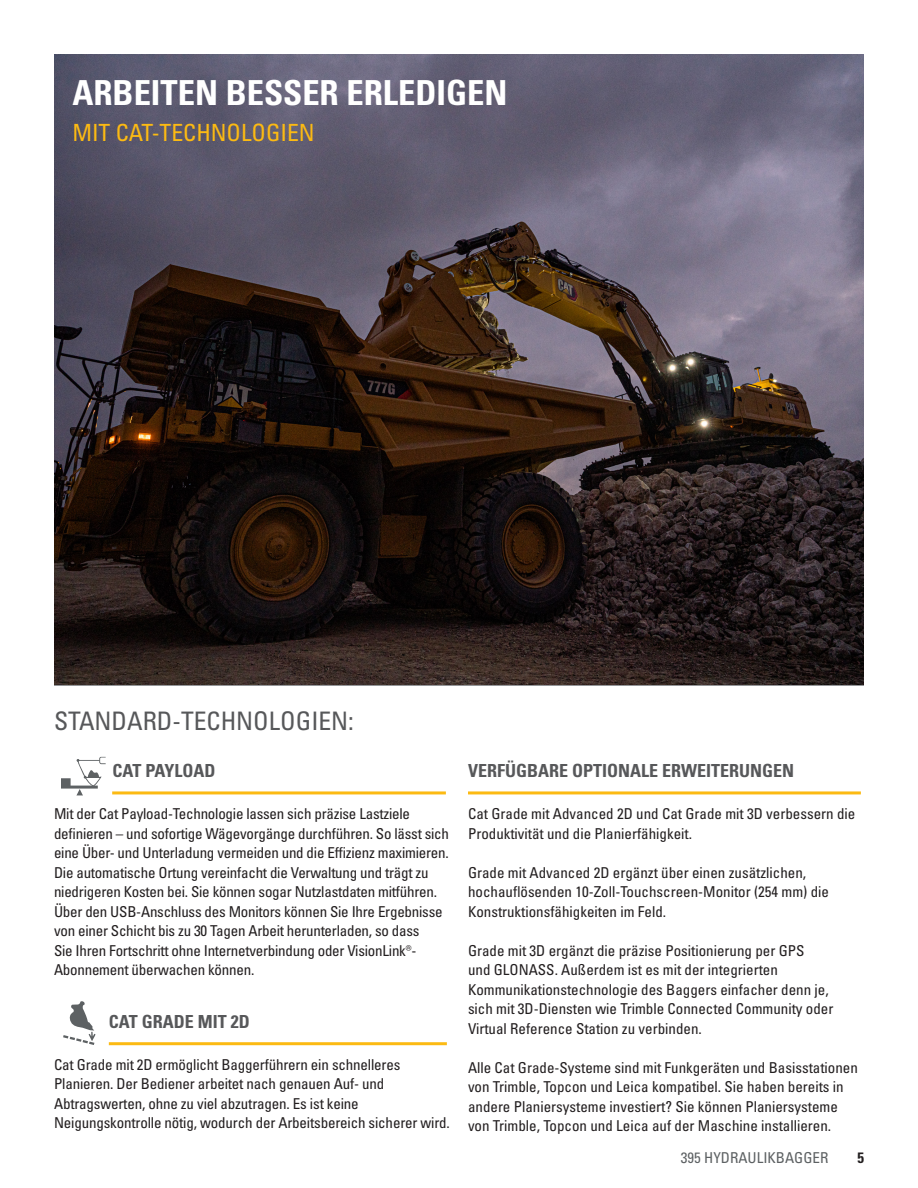
<style>
.page{position:relative;width:918px;height:1188px;background:#fff}
.page>*{position:absolute;margin:0;border:0;box-sizing:border-box;transform-origin:0 0}
.Headline_small_white{font:34.5px "Univers LTCYR 67 Bold Cond";color:#fff}
.Headline_small_gray{font:condensed 25.5px "Univers LTCYR 57";color:#57585a}
.Subhead_small_yellow{font:condensed 23.7px "Univers LTCYR 57";color:#fcba13}
.Subhead_small_gray{font:18px "Univers LTCYR 67 Bold Cond";color:#57585a}
.Body_copy{font:condensed 15px/19.5px "Univers LTCYR 57";letter-spacing:-.01em;color:#231f20}
.t1{font:condensed 15px "Univers LTCYR 57";color:#5d6163}
.t2{font:15px "Univers LTCYR 67 Bold Cond";color:#231f20}
</style>
<div class="page">
<img style="left:54px;top:55px;width:810px;height:630px">
<svg style="left:61px;top:757px;width:45px;height:39px"></svg>
<hr style="left:112px;top:791px;width:334px;height:3px;background:#fcba13">
<svg style="left:63px;top:1001px;width:33px;height:44px"></svg>
<hr style="left:109px;top:1042px;width:338px;height:3px;background:#fcba13">
<hr style="left:468px;top:791px;width:393px;height:3px;background:#fcba13">
<p class="Headline_small_white" style="left:72px;top:72px;width:437px">ARBEITEN BESSER ERLEDIGEN</p>
<p class="Subhead_small_yellow" style="left:72px;top:118px;width:244px">MIT CAT-TECHNOLOGIEN</p>
<p class="Headline_small_gray" style="left:54px;top:705px;width:301px">STANDARD-TECHNOLOGIEN:</p>
<p class="Subhead_small_gray" style="left:113px;top:760px;width:105px">CAT PAYLOAD</p>
<p class="Body_copy" style="left:54px;top:804px;width:397px">Mit der Cat Payload-Technologie lassen sich präzise Lastziele definieren – und sofortige Wägevorgänge durchführen. So lässt sich eine Über- und Unterladung vermeiden und die Effizienz maximieren.<br>Die automatische Ortung vereinfacht die Verwaltung und trägt zu niedrigeren Kosten bei. Sie können sogar Nutzlastdaten mitführen.<br>Über den USB-Anschluss des Monitors können Sie Ihre Ergebnisse von einer Schicht bis zu 30 Tagen Arbeit herunterladen, so dass<br>Sie Ihren Fortschritt ohne Internetverbindung oder VisionLink®- Abonnement überwachen können.</p>
<p class="Subhead_small_gray" style="left:109px;top:1010px;width:142px">CAT GRADE MIT 2D</p>
<p class="Body_copy" style="left:54px;top:1054px;width:397px">Cat Grade mit 2D ermöglicht Baggerführern ein schnelleres Planieren. Der Bediener arbeitet nach genauen Auf- und Abtragswerten, ohne zu viel abzutragen. Es ist keine Neigungskontrolle nötig, wodurch der Arbeitsbereich sicherer wird.</p>
<p class="Subhead_small_gray" style="left:468px;top:760px;width:328px">VERFÜGBARE OPTIONALE ERWEITERUNGEN</p>
<p class="Body_copy" style="left:468px;top:804px;width:389px">Cat Grade mit Advanced 2D und Cat Grade mit 3D verbessern die<br>Produktivität und die Planierfähigkeit.</p>
<p class="Body_copy" style="left:468px;top:862px;width:363px">Grade mit Advanced 2D ergänzt über einen zusätzlichen, hochauflösenden 10-Zoll-Touchscreen-Monitor (254 mm) die<br>Konstruktionsfähigkeiten im Feld.</p>
<p class="Body_copy" style="left:468px;top:940px;width:367px">Grade mit 3D ergänzt die präzise Positionierung per GPS<br>und GLONASS. Außerdem ist es mit der integrierten Kommunikationstechnologie des Baggers einfacher denn je, sich mit 3D-Diensten wie Trimble Connected Community oder Virtual Reference Station zu verbinden.</p>
<p class="Body_copy" style="left:468px;top:1057px;width:391px">Alle Cat Grade-Systeme sind mit Funkgeräten und Basisstationen von Trimble, Topcon und Leica kompatibel. Sie haben bereits in andere Planiersysteme investiert? Sie können Planiersysteme von Trimble, Topcon und Leica auf der Maschine installieren.</p>
<p class="t1" style="left:681px;top:1148px;width:149px">395 HYDRAULIKBAGGER</p>
<p class="t2" style="left:857px;top:1148px;width:8px">5</p>
</div>
